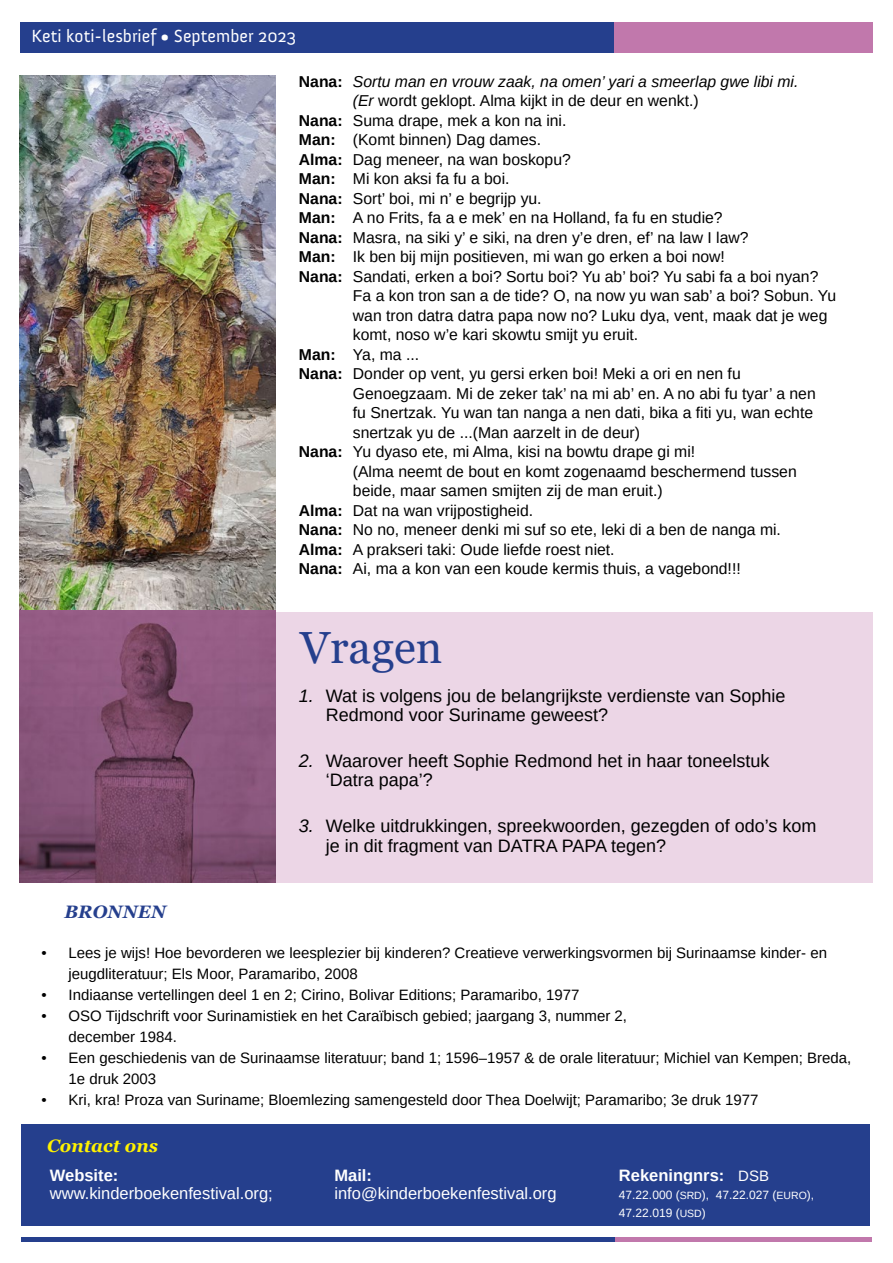
<style>
.page{position:relative;width:893px;height:1263px;background:#fff}
.page>*{position:absolute;margin:0;border:0;box-sizing:border-box;transform-origin:0 0}
.t1{font:45px "Georgia";color:#253f8d}
.t2{font:18px/19.5px "Arimo";color:#000}
.t3{font:18px "Anivers";color:#fff}
.t4{font:italic 700 18px "Georgia";color:#fff200}
.t5{font:italic 700 18px "Georgia";letter-spacing:.01em;color:#253f8d}
.t6{font:16.5px "Arimo";color:#fff}
.t7{font:700 16.5px "Arimo";color:#fff}
.t8{font:15.75px "Arimo";color:#000}
.t9{font:italic 15.75px "Arimo";color:#000}
.t10{font:15px/21px "Arimo";color:#000}
.t11{font:12px/18px "Arimo";color:#fff}
.s1{font-weight:700;font-style:normal}
.s2{font-style:italic}
.s3{font-weight:700}
.s4{font-weight:400;font-size:15px}
.s5{font-size:10.5px}
</style>
<div class="page">
<div style="left:21px;top:1237px;width:594px;height:5px;background:#253f8d"></div>
<div style="left:615px;top:1237px;width:257px;height:5px;background:#c178ac"></div>
<div style="left:20px;top:22px;width:594px;height:30px;background:#253f8d"></div>
<div style="left:614px;top:22px;width:259px;height:30px;background:#c178ac"></div>
<div style="left:21px;top:1125px;width:849px;height:101px;background:#253f8d"></div>
<img style="left:19px;top:75px;width:257px;height:535px">
<div style="left:276px;top:612px;width:597px;height:270px;background:#ecd6e6"></div>
<img style="left:19px;top:610px;width:257px;height:272px">
<p class="t3" style="left:32px;top:27px;width:266px">Keti koti-lesbrief • September 2023</p>
<p class="t9" style="left:299px;top:71px;width:501px"><span class="s1">Nana:</span> Sortu man en vrouw zaak, na omen’ yari a smeerlap gwe libi mi.</p>
<p class="t8" style="left:353px;top:91px;width:347px"><span class="s2">(Er</span> wordt geklopt. Alma kijkt in de deur en wenkt.)</p>
<p class="t8" style="left:299px;top:110px;width:269px"><span class="s3">Nana:</span> Suma drape, mek a kon na ini.</p>
<p class="t8" style="left:299px;top:130px;width:244px"><span class="s3">Man:</span> (Komt binnen) Dag dames.</p>
<p class="t8" style="left:299px;top:149px;width:274px"><span class="s3">Alma:</span> Dag meneer, na wan boskopu?</p>
<p class="t8" style="left:299px;top:169px;width:212px"><span class="s3">Man:</span> Mi kon aksi fa fu a boi.</p>
<p class="t8" style="left:299px;top:188px;width:244px"><span class="s3">Nana:</span> Sort’ boi, mi n’ e begrijp yu.</p>
<p class="t8" style="left:299px;top:208px;width:425px"><span class="s3">Man:</span> A no Frits, fa a e mek’ en na Holland, fa fu en studie?</p>
<p class="t8" style="left:299px;top:227px;width:451px"><span class="s3">Nana:</span> Masra, na siki y’ e siki, na dren y’e dren, ef’ na law I law?</p>
<p class="t8" style="left:299px;top:247px;width:428px"><span class="s3">Man:</span> Ik ben bij mijn positieven, mi wan go erken a boi now!</p>
<p class="t8" style="left:299px;top:266px;width:521px"><span class="s3">Nana:</span> Sandati, erken a boi? Sortu boi? Yu ab’ boi? Yu sabi fa a boi nyan?</p>
<p class="t8" style="left:353px;top:286px;width:485px">Fa a kon tron san a de tide? O, na now yu wan sab’ a boi? Sobun. Yu</p>
<p class="t8" style="left:353px;top:305px;width:476px">wan tron datra datra papa now no? Luku dya, vent, maak dat je weg</p>
<p class="t8" style="left:353px;top:325px;width:287px">komt, noso w’e kari skowtu smijt yu eruit.</p>
<p class="t8" style="left:299px;top:344px;width:122px"><span class="s3">Man:</span> Ya, ma ...</p>
<p class="t8" style="left:299px;top:364px;width:443px"><span class="s3">Nana:</span> Donder op vent, yu gersi erken boi! Meki a ori en nen fu</p>
<p class="t8" style="left:353px;top:383px;width:464px">Genoegzaam. Mi de zeker tak’ na mi ab’ en. A no abi fu tyar’ a nen</p>
<p class="t8" style="left:353px;top:403px;width:462px">fu Snertzak. Yu wan tan nanga a nen dati, bika a fiti yu, wan echte</p>
<p class="t8" style="left:353px;top:422px;width:289px">snertzak yu de ...(Man aarzelt in de deur)</p>
<p class="t8" style="left:299px;top:442px;width:398px"><span class="s3">Nana:</span> Yu dyaso ete, mi Alma, kisi na bowtu drape gi mi!</p>
<p class="t8" style="left:353px;top:461px;width:445px">(Alma neemt de bout en komt zogenaamd beschermend tussen</p>
<p class="t8" style="left:353px;top:481px;width:311px">beide, maar samen smijten zij de man eruit.)</p>
<p class="t8" style="left:299px;top:500px;width:236px"><span class="s3">Alma:</span> Dat na wan vrijpostigheid.</p>
<p class="t8" style="left:299px;top:520px;width:484px"><span class="s3">Nana:</span> No no, meneer denki mi suf so ete, leki di a ben de nanga mi.</p>
<p class="t8" style="left:299px;top:539px;width:317px"><span class="s3">Alma:</span> A prakseri taki: Oude liefde roest niet.</p>
<p class="t8" style="left:299px;top:559px;width:443px"><span class="s3">Nana:</span> Ai, ma a kon van een koude kermis thuis, a vagebond!!!</p>
<h1 class="t1" style="left:300px;top:620px;width:144px">Vragen</h1>
<p class="t5" style="left:64px;top:900px;width:103px">BRONNEN</p>
<p class="t2" style="left:326px;top:686px;width:461px;text-indent:-27px"><span class="s2">1.</span> Wat is volgens jou de belangrijkste verdienste van Sophie<br>Redmond voor Suriname geweest?</p>
<p class="t2" style="left:326px;top:751px;width:445px;text-indent:-27px"><span class="s2">2.</span> Waarover heeft Sophie Redmond het in haar toneelstuk ‘Datra papa’?</p>
<p class="t2" style="left:326px;top:816px;width:492px;text-indent:-27px"><span class="s2">3.</span> Welke uitdrukkingen, spreekwoorden, gezegden of odo’s kom je in dit fragment van DATRA PAPA tegen?</p>
<p class="t10" style="left:69px;top:942px;width:760px;text-indent:-27px">• Lees je wijs! Hoe bevorderen we leesplezier bij kinderen? Creatieve verwerkingsvormen bij Surinaamse kinder- en jeugdliteratuur; Els Moor, Paramaribo, 2008</p>
<p class="t10" style="left:42px;top:984px;width:540px">• Indiaanse vertellingen deel 1 en 2; Cirino, Bolivar Editions; Paramaribo, 1977</p>
<p class="t10" style="left:69px;top:1005px;width:560px;text-indent:-27px">• OSO Tijdschrift voor Surinamistiek en het Caraïbisch gebied; jaargang 3, nummer 2, december 1984.</p>
<p class="t10" style="left:69px;top:1047px;width:784px;text-indent:-27px">• Een geschiedenis van de Surinaamse literatuur; band 1; 1596–1957 &amp; de orale literatuur; Michiel van Kempen; Breda,<br>1e druk 2003</p>
<p class="t10" style="left:42px;top:1089px;width:719px">• Kri, kra! Proza van Suriname; Bloemlezing samengesteld door Thea Doelwijt; Paramaribo; 3e druk 1977</p>
<p class="t4" style="left:47px;top:1134px;width:113px">Contact ons</p>
<p class="t7" style="left:50px;top:1163px;width:70px">Website:</p>
<p class="t6" style="left:50px;top:1182px;width:224px">www.kinderboekenfestival.org;</p>
<p class="t7" style="left:334px;top:1163px;width:39px">Mail:</p>
<p class="t6" style="left:334px;top:1182px;width:224px">info@kinderboekenfestival.org</p>
<p class="t7" style="left:619px;top:1163px;width:152px">Rekeningnrs: <span class="s4">DSB</span></p>
<p class="t11" style="left:619px;top:1185px;width:197px">47.22.000 (<span class="s5">SRD</span>), 47.22.027 (<span class="s5">EURO</span>),<br>47.22.019 (<span class="s5">USD</span>)</p>
</div>
